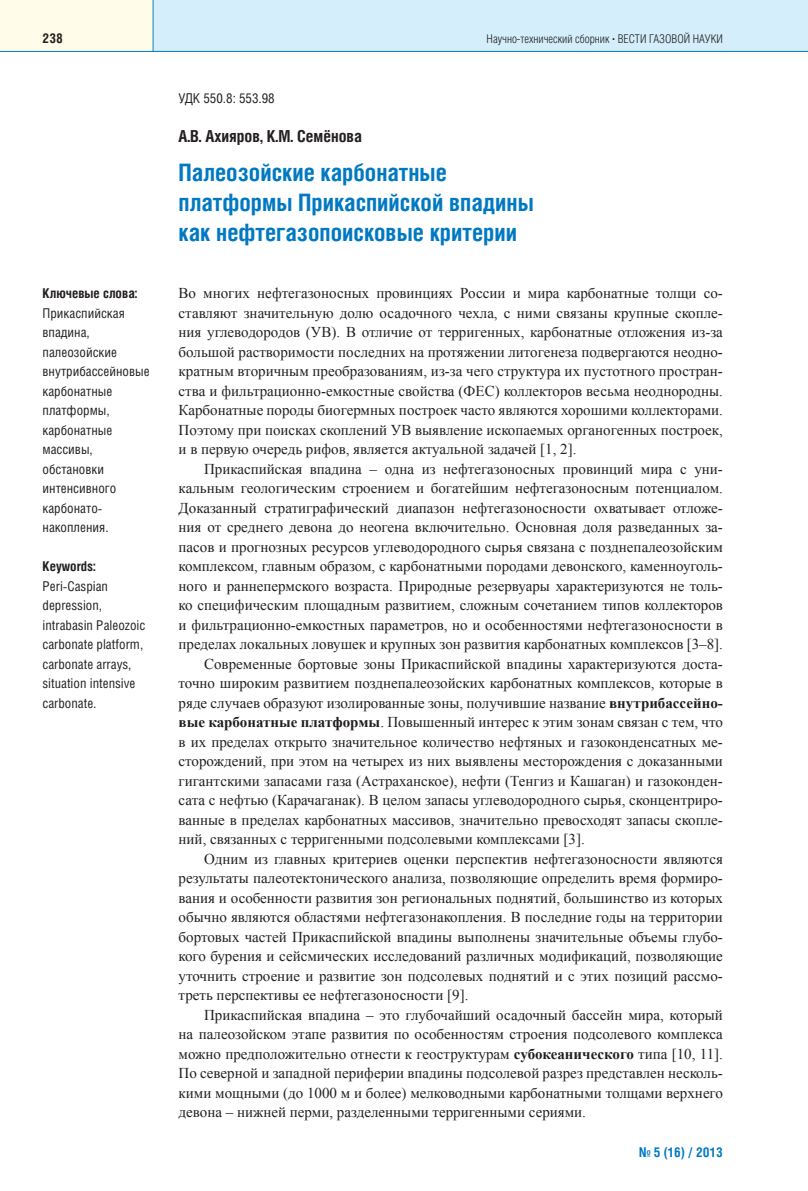
<style>
.page{position:relative;width:808px;height:1191px;background:#fff}
.page>*{position:absolute;margin:0;border:0;box-sizing:border-box;transform-origin:0 0}
.t1{font:700 24px/30px "Helios Cond";color:#0079c2}
.t2{font:700 16.5px "Helios Cond";color:#231f20}
.t3{font:15px/19.5px "Times New Roman";color:#231f20;text-align:justify}
.t4{font:13.5px/19.5px "Helios Cond";color:#231f20}
.t5{font:700 13.5px "Helios Cond";color:#231f20}
.t6{font:700 13.5px "Helios Cond";color:#0079c2}
.t7{font:300 12px "Helios Cond";color:#231f20}
.s1{font-family:"Times New Roman";font-weight:700}
.s2{font-weight:700}
</style>
<div class="page">
<div style="left:140px;top:0;width:668px;height:51px;background:#d4effb"></div>
<div style="left:0;top:0;width:153px;height:51px;background:#fffde9"></div>
<hr style="left:0;top:51px;width:808px;height:1px;background:#0079c2">
<hr style="left:153px;top:0;width:1px;height:51px;background:#0079c2">
<p class="t5" style="left:43px;top:33px;width:22px">238</p>
<p class="t7" style="left:487px;top:34px;width:238px">Научно-технический сборник <span class="s1">·</span> ВЕСТИ ГАЗОВОЙ НАУКИ</p>
<p class="t5" style="left:43px;top:288px;width:96px">Ключевые слова:</p>
<p class="t4" style="left:43px;top:304px;width:109px">Прикаспийская впадина, палеозойские внутрибассейновые карбонатные платформы, карбонатные массивы, обстановки интенсивного карбонато&shy;накопления.</p>
<p class="t5" style="left:43px;top:561px;width:55px">Keywords:</p>
<p class="t4" style="left:43px;top:577px;width:104px">Peri-Caspian depression, intrabasin Paleozoic carbonate platform, carbonate arrays, situation intensive carbonate.</p>
<p class="t4" style="left:179px;top:90px;width:98px">УДК 550.8: 553.98</p>
<p class="t2" style="left:179px;top:130px;width:185px">А.В. Ахияров, К.М. Семёнова</p>
<h1 class="t1" style="left:179px;top:160px;width:357px">Палеозойские карбонатные платформы Прикаспийской впадины как нефтегазопоисковые критерии</h1>
<p class="t3" style="left:179px;top:283px;width:546px">Во многих нефтегазоносных провинциях России и мира карбонатные толщи со&shy;ставляют значительную долю осадочного чехла, с ними связаны крупные скопле&shy;ния углеводородов (УВ). В отличие от терригенных, карбонатные отложения из-за большой растворимости последних на протяжении литогенеза подвергаются неодно&shy;кратным вторичным преобразованиям, из-за чего структура их пустотного простран&shy;ства и фильтрационно-емкостные свойства (ФЕС) коллекторов весьма неоднородны.<br>Карбонатные породы биогермных построек часто являются хорошими коллекторами.<br>Поэтому при поисках скоплений УВ выявление ископаемых органогенных построек, и в первую очередь рифов, является актуальной задачей [1, 2].</p>
<p class="t3" style="left:204px;top:459px;width:520px">Прикаспийская впадина – одна из нефтегазоносных провинций мира с уни-</p>
<p class="t3" style="left:179px;top:478px;width:546px">кальным геологическим строением и богатейшим нефтегазоносным потенциалом.</p>
<p class="t3" style="left:179px;top:498px;width:546px">Доказанный стратиграфический диапазон нефтегазоносности охватывает отложе-</p>
<p class="t3" style="left:179px;top:517px;width:546px">ния от среднего девона до неогена включительно. Основная доля разведанных за-</p>
<p class="t3" style="left:179px;top:537px;width:546px">пасов и прогнозных ресурсов углеводородного сырья связана с позднепалеозойским</p>
<p class="t3" style="left:179px;top:556px;width:546px">комплексом, главным образом, с карбонатными породами девонского, каменноуголь-</p>
<p class="t3" style="left:179px;top:576px;width:546px">ного и раннепермского возраста. Природные резервуары характеризуются не толь-</p>
<p class="t3" style="left:179px;top:595px;width:546px">ко специфическим площадным развитием, сложным сочетанием типов коллекторов</p>
<p class="t3" style="left:179px;top:615px;width:546px">и фильтрационно-емкостных параметров, но и особенностями нефтегазоносности в</p>
<p class="t3" style="left:179px;top:634px;width:546px">пределах локальных ловушек и крупных зон развития карбонатных комплексов [3–8].</p>
<p class="t3" style="left:204px;top:654px;width:520px">Современные бортовые зоны Прикаспийской впадины характеризуются доста-</p>
<p class="t3" style="left:179px;top:673px;width:546px">точно широким развитием позднепалеозойских карбонатных комплексов, которые в</p>
<p class="t3" style="left:179px;top:693px;width:546px">ряде случаев образуют изолированные зоны, получившие название <span class="s2">внутрибассейно-</span></p>
<p class="t3" style="left:179px;top:712px;width:546px"><span class="s2">вые карбонатные платформы</span>. Повышенный интерес к этим зонам связан с тем, что</p>
<p class="t3" style="left:179px;top:732px;width:546px">в их пределах открыто значительное количество нефтяных и газоконденсатных ме-</p>
<p class="t3" style="left:179px;top:751px;width:546px">сторождений, при этом на четырех из них выявлены месторождения с доказанными</p>
<p class="t3" style="left:179px;top:771px;width:546px">гигантскими запасами газа (Астраханское), нефти (Тенгиз и Кашаган) и газоконден-</p>
<p class="t3" style="left:179px;top:790px;width:546px">сата с нефтью (Карачаганак). В целом запасы углеводородного сырья, сконцентриро-</p>
<p class="t3" style="left:179px;top:810px;width:546px">ванные в пределах карбонатных массивов, значительно превосходят запасы скопле-</p>
<p class="t3" style="left:179px;top:829px;width:408px">ний, связанных с терригенными подсолевыми комплексами [3].</p>
<p class="t3" style="left:204px;top:849px;width:520px">Одним из главных критериев оценки перспектив нефтегазоносности являются</p>
<p class="t3" style="left:179px;top:868px;width:546px">результаты палеотектонического анализа, позволяющие определить время формиро-</p>
<p class="t3" style="left:179px;top:888px;width:546px">вания и особенности развития зон региональных поднятий, большинство из которых</p>
<p class="t3" style="left:179px;top:907px;width:546px">обычно являются областями нефтегазонакопления. В последние годы на территории</p>
<p class="t3" style="left:179px;top:927px;width:546px">бортовых частей Прикаспийской впадины выполнены значительные объемы глубо-</p>
<p class="t3" style="left:179px;top:946px;width:546px">кого бурения и сейсмических исследований различных модификаций, позволяющие</p>
<p class="t3" style="left:179px;top:966px;width:546px">уточнить строение и развитие зон подсолевых поднятий и с этих позиций рассмо-</p>
<p class="t3" style="left:179px;top:985px;width:291px">треть перспективы ее нефтегазоносности [9].</p>
<p class="t3" style="left:204px;top:1005px;width:520px">Прикаспийская впадина – это глубочайший осадочный бассейн мира, который</p>
<p class="t3" style="left:179px;top:1024px;width:546px">на палеозойском этапе развития по особенностям строения подсолевого комплекса</p>
<p class="t3" style="left:179px;top:1044px;width:546px">можно предположительно отнести к геоструктурам <span class="s2">субокеанического</span> типа [10, 11].</p>
<p class="t3" style="left:179px;top:1063px;width:546px">По северной и западной периферии впадины подсолевой разрез представлен несколь-</p>
<p class="t3" style="left:179px;top:1083px;width:546px">кими мощными (до 1000 м и более) мелководными карбонатными толщами верхнего</p>
<p class="t3" style="left:179px;top:1102px;width:409px">девона – нижней перми, разделенными терригенными сериями.</p>
<p class="t6" style="left:639px;top:1147px;width:85px">№ 5 (16) / 2013</p>
</div>
